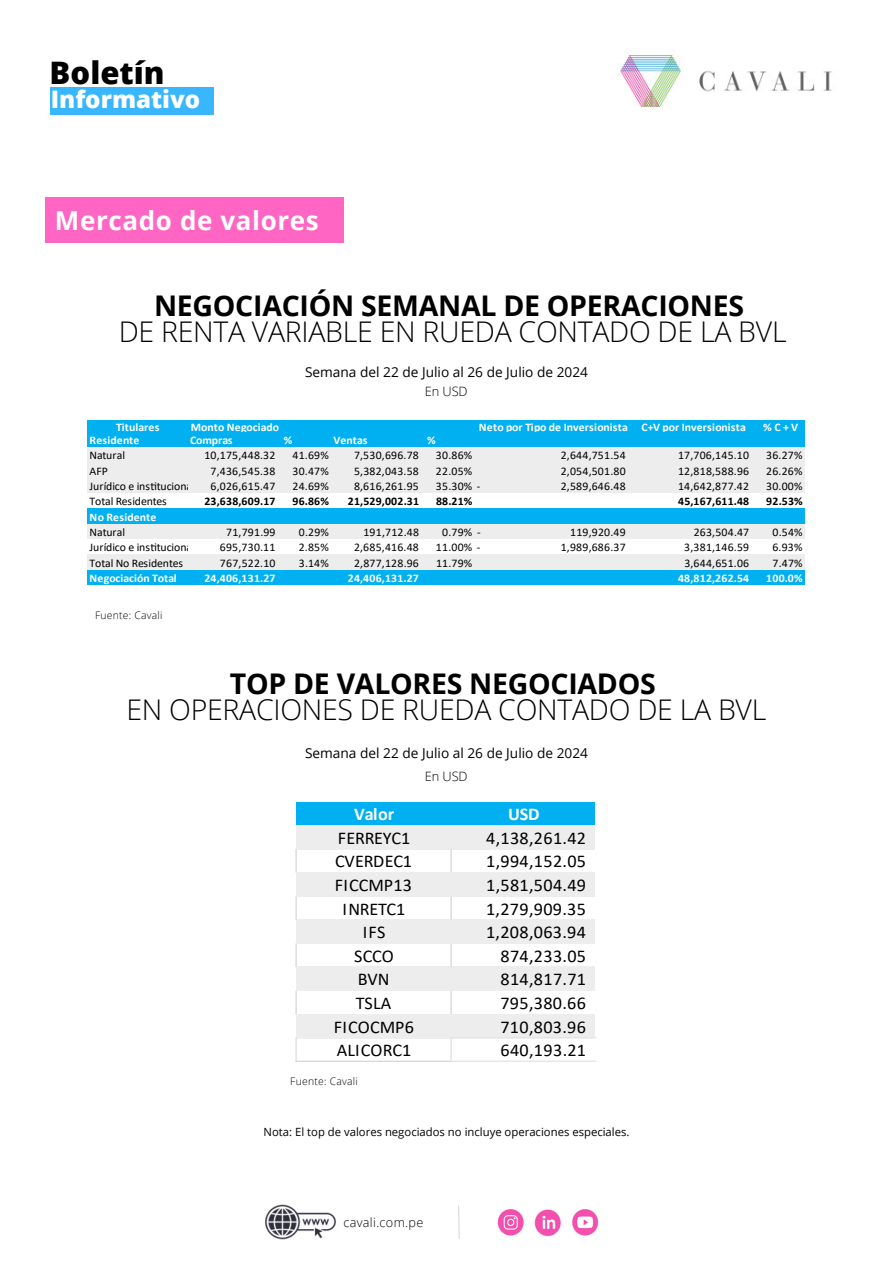
<style>
.page{position:relative;width:893px;height:1264px;background:#fff}
.page>*{position:absolute;margin:0;border:0;box-sizing:border-box;transform-origin:0 0}
.t1{font:800 31.05px "Open Sans";color:#000}
.t2{font:300 28.5px "Open Sans";letter-spacing:-.01em;color:#000}
.t3{font:700 28.5px "Open Sans";letter-spacing:-.01em;color:#000}
.t4{font:700 25.95px "Open Sans";letter-spacing:.025em;color:#fff}
.t5{font:800 24.15px "Open Sans";color:#fff}
.t6{font:18px "Calibri";letter-spacing:.02em;color:#000}
.t7{font:18px "Calibri";letter-spacing:-.015em;color:#000}
.t8{font:700 18px "Calibri";letter-spacing:-.01em;color:#fff}
.t9{font:18px "Calibri";letter-spacing:-.005em;color:#000}
.t10{font:18px "Calibri";color:#000}
.t11{font:13.65px "Open Sans";color:#000}
.t12{font:300 12.9px "Open Sans";letter-spacing:-.01em;color:#000}
.t13{font:300 12.6px "Open Sans";letter-spacing:.025em;color:#000}
.t14{font:11.55px "Calibri";letter-spacing:.02em;color:#000}
.t15{font:700 11.55px "Calibri";letter-spacing:.015em;color:#fff}
.t16{font:700 11.55px "Calibri";letter-spacing:.02em;color:#000}
.t17{font:11.55px "Calibri";color:#000}
.t18{font:11.55px "Calibri";letter-spacing:-.015em;color:#000}
.t19{font:11.55px "Calibri";letter-spacing:-.005em;color:#000}
.t20{font:700 11.55px "Calibri";letter-spacing:-.01em;color:#fff}
.t21{font:11.25px "Open Sans";color:#000}
.t22{font:300 10.35px "Open Sans";letter-spacing:.025em;color:#000}
</style>
<div class="page">
<img style="left:619px;top:55px;width:213px;height:52px">
<div style="left:51px;top:87px;width:163px;height:27px;background:#38b6ff"></div>
<img style="left:497px;top:1209px;width:102px;height:28px">
<img style="left:265px;top:1204px;width:71px;height:36px">
<svg style="left:458px;top:1205px;width:2px;height:34px"></svg>
<div style="left:45px;top:197px;width:298px;height:45px;background:#ff66c4"></div>
<div style="left:88px;top:420px;width:717px;height:28px;background:#00b0f0"></div>
<div style="left:88px;top:447px;width:717px;height:46px;background:#ededed"></div>
<hr style="left:804px;top:447px;width:1px;height:46px;background:#fff">
<div style="left:88px;top:508px;width:717px;height:16px;background:#00b0f0"></div>
<div style="left:88px;top:523px;width:717px;height:16px;background:#ededed"></div>
<div style="left:88px;top:554px;width:717px;height:16px;background:#ededed"></div>
<div style="left:88px;top:569px;width:717px;height:16px;background:#00b0f0"></div>
<div style="left:297px;top:802px;width:299px;height:23px;background:#00b0f0"></div>
<div style="left:297px;top:824px;width:299px;height:25px;background:#ededed"></div>
<div style="left:297px;top:872px;width:299px;height:24px;background:#ededed"></div>
<div style="left:297px;top:919px;width:299px;height:24px;background:#ededed"></div>
<div style="left:297px;top:966px;width:299px;height:25px;background:#ededed"></div>
<div style="left:297px;top:1013px;width:299px;height:25px;background:#ededed"></div>
<svg style="left:595px;top:802px;width:1px;height:235px"></svg>
<svg style="left:295px;top:849px;width:2px;height:23px"></svg>
<svg style="left:450px;top:849px;width:2px;height:23px"></svg>
<svg style="left:295px;top:896px;width:2px;height:23px"></svg>
<svg style="left:450px;top:896px;width:2px;height:23px"></svg>
<svg style="left:295px;top:943px;width:2px;height:23px"></svg>
<svg style="left:450px;top:943px;width:2px;height:23px"></svg>
<svg style="left:295px;top:991px;width:2px;height:22px"></svg>
<svg style="left:450px;top:991px;width:2px;height:22px"></svg>
<hr style="left:451px;top:1037px;width:145px;height:1px;background:#e7e6e6">
<svg style="left:295px;top:1037px;width:2px;height:24px"></svg>
<hr style="left:296px;top:1060px;width:155px;height:1px;background:#d9d9d9">
<hr style="left:296px;top:1061px;width:155px;height:1px;background:#d9d9d9">
<svg style="left:450px;top:1038px;width:2px;height:23px"></svg>
<hr style="left:451px;top:1060px;width:145px;height:1px;background:#e7e6e6">
<hr style="left:451px;top:1061px;width:145px;height:1px;background:#e7e6e6">
<h1 class="t1" style="left:50px;top:49px;width:116px">Boletín</h1>
<h3 class="t5" style="left:51px;top:80px;width:151px">Informativo</h3>
<h3 class="t4" style="left:55px;top:202px;width:265px">Mercado de valores</h3>
<h2 class="t3" style="left:154px;top:285px;width:591px">NEGOCIACIÓN SEMANAL DE OPERACIONES</h2>
<h2 class="t2" style="left:119px;top:312px;width:669px">DE RENTA VARIABLE EN RUEDA CONTADO DE LA BVL</h2>
<p class="t11" style="left:305px;top:362px;width:284px">Semana del 22 de Julio al 26 de Julio de 2024</p>
<p class="t12" style="left:425px;top:382px;width:44px">En USD</p>
<p class="t15" style="left:116px;top:418px;width:45px">Titulares</p>
<p class="t15" style="left:191px;top:418px;width:90px">Monto Negociado</p>
<p class="t15" style="left:479px;top:418px;width:269px">Neto por Tipo de Inversionista C+V por Inversionista</p>
<p class="t15" style="left:763px;top:418px;width:36px">%C+V</p>
<p class="t15" style="left:89px;top:432px;width:51px">Residente</p>
<p class="t20" style="left:190px;top:432px;width:44px">Compras</p>
<p class="t15" style="left:284px;top:432px;width:10px">%</p>
<p class="t15" style="left:333px;top:432px;width:35px">Ventas</p>
<p class="t15" style="left:427px;top:432px;width:10px">%</p>
<p class="t19" style="left:89px;top:447px;width:37px">Natural</p>
<p class="t14" style="left:204px;top:447px;width:73px">10,175,448.32</p>
<p class="t14" style="left:292px;top:447px;width:38px">41.69%</p>
<p class="t14" style="left:354px;top:447px;width:66px">7,530,696.78</p>
<p class="t14" style="left:436px;top:447px;width:38px">30.86%</p>
<p class="t14" style="left:560px;top:447px;width:66px">2,644,751.54</p>
<p class="t14" style="left:678px;top:447px;width:73px">17,706,145.10</p>
<p class="t14" style="left:766px;top:447px;width:38px">36.27%</p>
<p class="t14" style="left:89px;top:463px;width:20px">AFP</p>
<p class="t14" style="left:210px;top:463px;width:66px">7,436,545.38</p>
<p class="t14" style="left:292px;top:463px;width:38px">30.47%</p>
<p class="t14" style="left:354px;top:463px;width:66px">5,382,043.58</p>
<p class="t14" style="left:436px;top:463px;width:38px">22.05%</p>
<p class="t14" style="left:560px;top:463px;width:66px">2,054,501.80</p>
<p class="t14" style="left:678px;top:463px;width:73px">12,818,588.96</p>
<p class="t14" style="left:766px;top:463px;width:38px">26.26%</p>
<p class="t17" style="left:89px;top:478px;width:107px">Jurídico e institucional</p>
<p class="t14" style="left:210px;top:478px;width:66px">6,026,615.47</p>
<p class="t14" style="left:292px;top:478px;width:38px">24.69%</p>
<p class="t14" style="left:354px;top:478px;width:66px">8,616,261.95</p>
<p class="t14" style="left:436px;top:478px;width:46px">35.30% -</p>
<p class="t14" style="left:560px;top:478px;width:66px">2,589,646.48</p>
<p class="t14" style="left:678px;top:478px;width:73px">14,642,877.42</p>
<p class="t14" style="left:766px;top:478px;width:38px">30.00%</p>
<p class="t18" style="left:90px;top:493px;width:79px">Total Residentes</p>
<p class="t16" style="left:204px;top:493px;width:73px">23,638,609.17</p>
<p class="t16" style="left:292px;top:493px;width:38px">96.86%</p>
<p class="t16" style="left:348px;top:493px;width:73px">21,529,002.31</p>
<p class="t16" style="left:436px;top:493px;width:38px">88.21%</p>
<p class="t16" style="left:678px;top:493px;width:73px">45,167,611.48</p>
<p class="t16" style="left:766px;top:493px;width:38px">92.53%</p>
<p class="t15" style="left:90px;top:508px;width:68px">No Residente</p>
<p class="t19" style="left:90px;top:524px;width:37px">Natural</p>
<p class="t14" style="left:226px;top:524px;width:51px">71,791.99</p>
<p class="t14" style="left:299px;top:524px;width:32px">0.29%</p>
<p class="t14" style="left:363px;top:524px;width:57px">191,712.48</p>
<p class="t14" style="left:442px;top:524px;width:40px">0.79% -</p>
<p class="t14" style="left:570px;top:524px;width:57px">119,920.49</p>
<p class="t14" style="left:693px;top:524px;width:57px">263,504.47</p>
<p class="t14" style="left:772px;top:524px;width:32px">0.54%</p>
<p class="t17" style="left:89px;top:539px;width:107px">Jurídico e institucional</p>
<p class="t14" style="left:220px;top:539px;width:57px">695,730.11</p>
<p class="t14" style="left:299px;top:539px;width:32px">2.85%</p>
<p class="t14" style="left:354px;top:539px;width:66px">2,685,416.48</p>
<p class="t14" style="left:436px;top:539px;width:46px">11.00% -</p>
<p class="t14" style="left:560px;top:539px;width:66px">1,989,686.37</p>
<p class="t14" style="left:684px;top:539px;width:66px">3,381,146.59</p>
<p class="t14" style="left:772px;top:539px;width:32px">6.93%</p>
<p class="t18" style="left:90px;top:554px;width:95px">Total No Residentes</p>
<p class="t14" style="left:220px;top:554px;width:57px">767,522.10</p>
<p class="t14" style="left:299px;top:554px;width:32px">3.14%</p>
<p class="t14" style="left:354px;top:554px;width:66px">2,877,128.96</p>
<p class="t14" style="left:436px;top:554px;width:38px">11.79%</p>
<p class="t14" style="left:684px;top:554px;width:66px">3,644,651.06</p>
<p class="t14" style="left:772px;top:554px;width:32px">7.47%</p>
<p class="t15" style="left:89px;top:570px;width:89px">Negociación Total</p>
<p class="t15" style="left:204px;top:570px;width:73px">24,406,131.27</p>
<p class="t15" style="left:348px;top:570px;width:73px">24,406,131.27</p>
<p class="t15" style="left:678px;top:570px;width:73px">48,812,262.54</p>
<p class="t15" style="left:766px;top:570px;width:38px">100.0%</p>
<p class="t22" style="left:95px;top:608px;width:69px">Fuente: Cavali</p>
<h2 class="t3" style="left:230px;top:663px;width:427px">TOP DE VALORES NEGOCIADOS</h2>
<h2 class="t2" style="left:126px;top:690px;width:641px">EN OPERACIONES DE RUEDA CONTADO DE LA BVL</h2>
<p class="t11" style="left:305px;top:744px;width:284px">Semana del 22 de Julio al 26 de Julio de 2024</p>
<p class="t12" style="left:425px;top:767px;width:44px">En USD</p>
<h3 class="t8" style="left:354px;top:801px;width:41px">Valor</h3>
<h3 class="t8" style="left:508px;top:801px;width:33px">USD</h3>
<h3 class="t7" style="left:338px;top:825px;width:74px">FERREYC1</h3>
<h3 class="t6" style="left:486px;top:825px;width:101px">4,138,261.42</h3>
<h3 class="t9" style="left:335px;top:849px;width:79px">CVERDEC1</h3>
<h3 class="t6" style="left:486px;top:849px;width:101px">1,994,152.05</h3>
<h3 class="t6" style="left:335px;top:872px;width:79px">FICCMP13</h3>
<h3 class="t6" style="left:486px;top:872px;width:101px">1,581,504.49</h3>
<h3 class="t7" style="left:342px;top:896px;width:64px">INRETC1</h3>
<h3 class="t6" style="left:486px;top:896px;width:101px">1,279,909.35</h3>
<h3 class="t6" style="left:362px;top:919px;width:24px">IFS</h3>
<h3 class="t6" style="left:486px;top:919px;width:101px">1,208,063.94</h3>
<h3 class="t6" style="left:354px;top:943px;width:41px">SCCO</h3>
<h3 class="t6" style="left:500px;top:943px;width:87px">874,233.05</h3>
<h3 class="t6" style="left:358px;top:967px;width:33px">BVN</h3>
<h3 class="t6" style="left:500px;top:967px;width:87px">814,817.71</h3>
<h3 class="t6" style="left:356px;top:990px;width:37px">TSLA</h3>
<h3 class="t6" style="left:500px;top:990px;width:87px">795,380.66</h3>
<h3 class="t6" style="left:334px;top:1014px;width:81px">FICOCMP6</h3>
<h3 class="t6" style="left:500px;top:1014px;width:87px">710,803.96</h3>
<h3 class="t10" style="left:337px;top:1037px;width:76px">ALICORC1</h3>
<h3 class="t6" style="left:500px;top:1037px;width:87px">640,193.21</h3>
<p class="t22" style="left:290px;top:1073px;width:69px">Fuente: Cavali</p>
<p class="t21" style="left:263px;top:1123px;width:367px">Nota: El top de valores negociados no incluye operaciones especiales.</p>
<p class="t13" style="left:343px;top:1213px;width:81px">cavali.com.pe</p>
</div>
